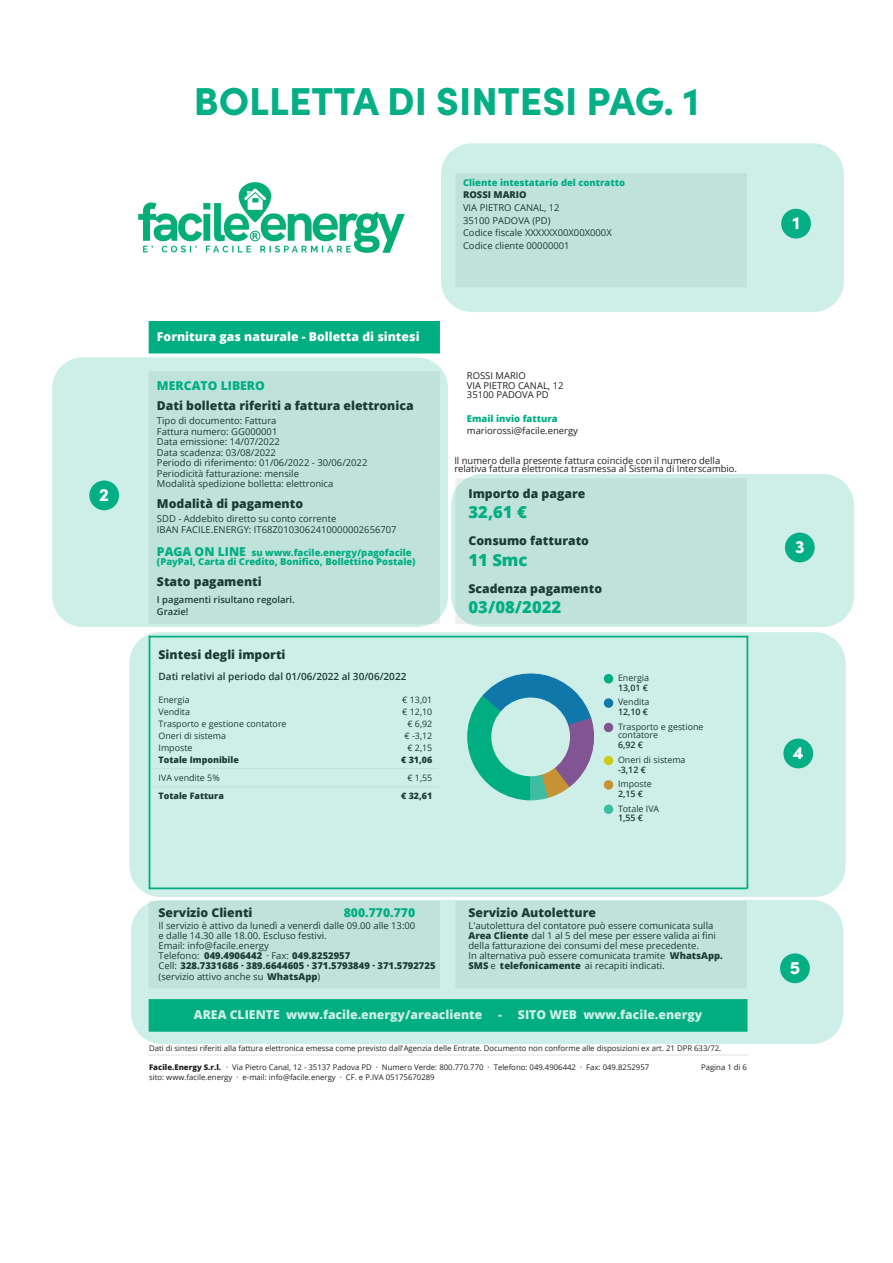
<style>
.page{position:relative;width:893px;height:1263px;background:#fff}
.page>*{position:absolute;margin:0;border:0;box-sizing:border-box;transform-origin:0 0}
.t1{font:900 39px "Sofia Pro";color:#04af85}
.t2{font:900 18px "Sofia Pro";color:#fff}
.t3{font:800 16.65px "Open Sans";color:#00ae82}
.t4{font:800 12.15px "Open Sans";color:#231f20}
.t5{font:800 12.15px "Open Sans";color:#fff}
.t6{font:800 12.15px "Open Sans";color:#00ae82}
.t7{font:600 10.05px "Open Sans";color:#231f20}
.t8{font:9.45px/10.2px "Open Sans";color:#231f20}
.t9{font:800 9.45px/9.4px "Open Sans";color:#00ae82}
.t10{font:600 9.45px/12.6px "Open Sans";color:#231f20}
.t11{font:800 9.45px "Open Sans";color:#231f20}
.t12{font:8.85px/8.7px "Open Sans";color:#231f20}
.t13{font:800 8.85px "Open Sans";color:#231f20}
.t14{font:600 8.85px "Open Sans";color:#231f20}
.t15{font:7.8px/9.4px "Open Sans";color:#231f20}
.s1{font-size:12.15px}
.s2{font-weight:800}
</style>
<div class="page">
<img style="left:138px;top:183px;width:266px;height:69px">
<div style="left:149px;top:321px;width:291px;height:32px;background:#00ae82"></div>
<hr style="left:149px;top:1055px;width:598px;height:1px;background:#edeff0">
<div style="left:441px;top:143px;width:403px;height:169px;background:linear-gradient(to right,#c2e4dd,#caede5);border-radius:31px"></div>
<div style="left:52px;top:357px;width:396px;height:270px;background:linear-gradient(to right,#caece4,#bde0d9);border-radius:31px"></div>
<div style="left:781px;top:209px;width:30px;height:30px;background:#04af85;border-radius:50%"></div>
<div style="left:89px;top:480px;width:30px;height:30px;background:#04af85;border-radius:50%"></div>
<div style="left:451px;top:474px;width:403px;height:153px;background:linear-gradient(to right,#bbdfd8,#cbede5);border-radius:31px"></div>
<div style="left:785px;top:533px;width:30px;height:29px;background:#04af85;border-radius:50%"></div>
<svg style="left:129px;top:632px;width:717px;height:265px;fill:#cdefe7"></svg>
<svg style="left:131px;top:900px;width:712px;height:144px;fill:#bfe2db"></svg>
<div style="left:783px;top:739px;width:30px;height:29px;background:#04af85;border-radius:50%"></div>
<div style="left:780px;top:953px;width:30px;height:30px;background:#04af85;border-radius:50%"></div>
<h2 class="t2" style="left:99px;top:480px;width:11px">2</h2>
<h1 class="t1" style="left:194px;top:71px;width:507px">BOLLETTA DI SINTESI PAG. 1</h1>
<p class="t9" style="left:463px;top:177px;width:164px">Cliente intestatario del contratto</p>
<p class="t11" style="left:463px;top:188px;width:65px">ROSSI MARIO</p>
<p class="t8" style="left:463px;top:201px;width:150px;line-height:12.6px">VIA PIETRO CANAL, 12<br>35100 PADOVA (PD)<br>Codice fiscale XXXXXX00X00X000X<br>Codice cliente 00000001</p>
<p class="t5" style="left:157px;top:327px;width:264px">Fornitura gas naturale - Bolletta di sintesi</p>
<p class="t6" style="left:157px;top:376px;width:109px">MERCATO LIBERO</p>
<p class="t4" style="left:157px;top:396px;width:258px">Dati bolletta riferiti a fattura elettronica</p>
<p class="t8" style="left:157px;top:415px;width:212px">Tipo di documento: Fattura<br>Fattura numero: GG000001<br>Data emissione: 14/07/2022<br>Data scadenza: 03/08/2022<br>Periodo di riferimento: 01/06/2022 - 30/06/2022<br>Periodicità fatturazione: mensile<br>Modalità spedizione bolletta: elettronica</p>
<p class="t4" style="left:157px;top:495px;width:148px">Modalità di pagamento</p>
<p class="t8" style="left:157px;top:514px;width:241px">SDD - Addebito diretto su conto corrente<br>IBAN FACILE.ENERGY: IT68Z0103062410000002656707</p>
<p class="t9" style="left:157px;top:547px;width:260px"><span class="s1">PAGA ON LINE</span> su www.facile.energy/pagofacile (PayPal, Carta di Credito, Bonifico, Bollettino Postale)</p>
<p class="t4" style="left:157px;top:573px;width:106px">Stato pagamenti</p>
<p class="t10" style="left:157px;top:593px;width:139px">I pagamenti risultano regolari.<br>Grazie!</p>
<p class="t4" style="left:159px;top:645px;width:129px">Sintesi degli importi</p>
<p class="t7" style="left:159px;top:670px;width:249px">Dati relativi al periodo dal 01/06/2022 al 30/06/2022</p>
<p class="t12" style="left:159px;top:695px;width:33px">Energia</p>
<p class="t12" style="left:402px;top:695px;width:32px">€ 13,01</p>
<p class="t12" style="left:159px;top:707px;width:33px">Vendita</p>
<p class="t12" style="left:402px;top:707px;width:32px">€ 12,10</p>
<p class="t12" style="left:159px;top:719px;width:130px">Trasporto e gestione contatore</p>
<p class="t12" style="left:407px;top:719px;width:26px">€ 6,92</p>
<p class="t12" style="left:159px;top:731px;width:69px">Oneri di sistema</p>
<p class="t12" style="left:404px;top:731px;width:29px">€ -3,12</p>
<p class="t12" style="left:159px;top:743px;width:35px">Imposte</p>
<p class="t12" style="left:407px;top:743px;width:26px">€ 2,15</p>
<p class="t13" style="left:159px;top:753px;width:82px">Totale Imponibile</p>
<p class="t13" style="left:401px;top:753px;width:33px">€ 31,06</p>
<p class="t12" style="left:159px;top:773px;width:63px">IVA vendite 5%</p>
<p class="t12" style="left:407px;top:773px;width:26px">€ 1,55</p>
<p class="t13" style="left:159px;top:789px;width:67px">Totale Fattura</p>
<p class="t13" style="left:401px;top:789px;width:33px">€ 32,61</p>
<p class="t8" style="left:467px;top:371px;width:98px;line-height:9.4px">ROSSI MARIO<br>VIA PIETRO CANAL, 12<br>35100 PADOVA PD</p>
<p class="t9" style="left:467px;top:413px;width:92px">Email invio fattura</p>
<p class="t8" style="left:467px;top:426px;width:113px">mariorossi@facile.energy</p>
<p class="t8" style="left:454px;top:457px;width:284px;line-height:7.8px">Il numero della presente fattura coincide con il numero della relativa fattura elettronica trasmessa al Sistema di Interscambio.</p>
<p class="t4" style="left:468px;top:485px;width:118px">Importo da pagare</p>
<h3 class="t3" style="left:468px;top:500px;width:60px">32,61 €</h3>
<p class="t4" style="left:468px;top:532px;width:122px">Consumo fatturato</p>
<h3 class="t3" style="left:468px;top:547px;width:61px">11 Smc</h3>
<p class="t4" style="left:468px;top:579px;width:135px">Scadenza pagamento</p>
<h3 class="t3" style="left:468px;top:594px;width:94px">03/08/2022</h3>
<p class="t12" style="left:618px;top:673px;width:33px">Energia</p>
<p class="t14" style="left:618px;top:681px;width:32px">13,01 €</p>
<p class="t12" style="left:618px;top:697px;width:33px">Vendita</p>
<p class="t14" style="left:618px;top:706px;width:32px">12,10 €</p>
<p class="t12" style="left:618px;top:722px;width:87px">Trasporto e gestione contatore</p>
<p class="t14" style="left:618px;top:739px;width:27px">6,92 €</p>
<p class="t12" style="left:618px;top:755px;width:69px">Oneri di sistema</p>
<p class="t14" style="left:618px;top:763px;width:29px">-3,12 €</p>
<p class="t12" style="left:618px;top:779px;width:35px">Imposte</p>
<p class="t14" style="left:618px;top:788px;width:27px">2,15 €</p>
<p class="t12" style="left:618px;top:804px;width:43px">Totale IVA</p>
<p class="t14" style="left:618px;top:812px;width:27px">1,55 €</p>
<p class="t4" style="left:159px;top:903px;width:96px">Servizio Clienti</p>
<p class="t6" style="left:344px;top:903px;width:73px">800.770.770</p>
<p class="t8" style="left:159px;top:920px;width:278px">Il servizio è attivo da lunedì a venerdì dalle 09.00 alle 13:00<br>e dalle 14.30 alle 18.00. Escluso festivi.<br>Email: info@facile.energy<br>Telefono: <span class="s2">049.4906442</span> · Fax: <span class="s2">049.8252957<br></span>Cell: <span class="s2">328.7331686 · 389.6644605 · 371.5793849 · 371.5792725 </span>(servizio attivo anche su <span class="s2">WhatsApp</span>)</p>
<p class="t4" style="left:468px;top:903px;width:129px">Servizio Autoletture</p>
<p class="t8" style="left:468px;top:920px;width:256px">L'autolettura del contatore può essere comunicata sulla <span class="s2">Area Cliente</span> dal 1 al 5 del mese per essere valida ai fini della fatturazione dei consumi del mese precedente.<br>In alternativa può essere comunicata tramite <span class="s2">WhatsApp.<br>SMS</span> e <span class="s2">telefonicamente</span> ai recapiti indicati.</p>
<p class="t5" style="left:194px;top:1005px;width:290px">AREA CLIENTE www.facile.energy/areacliente</p>
<p class="t5" style="left:498px;top:1005px;width:206px">- SITO WEB www.facile.energy</p>
<p class="t15" style="left:149px;top:1043px;width:574px">Dati di sintesi riferiti alla fattura elettronica emessa come previsto dall'Agenzia delle Entrate. Documento non conforme alle disposizioni ex art. 21 DPR 633/72.</p>
<p class="t15" style="left:149px;top:1063px;width:502px"><span class="s2">Facile.Energy S.r.l.</span> · Via Pietro Canal, 12 - 35137 Padova PD · Numero Verde: 800.770.770 · Telefono: 049.4906442 · Fax: 049.8252957 sito: www.facile.energy · e-mail: info@facile.energy · CF. e P.IVA 05175670289</p>
<p class="t15" style="left:701px;top:1062px;width:47px">Pagina 1 di 6</p>
<h2 class="t2" style="left:792px;top:208px;width:9px">1</h2>
<h2 class="t2" style="left:795px;top:532px;width:11px">3</h2>
<h2 class="t2" style="left:793px;top:738px;width:12px">4</h2>
<h2 class="t2" style="left:790px;top:953px;width:12px">5</h2>
</div>
